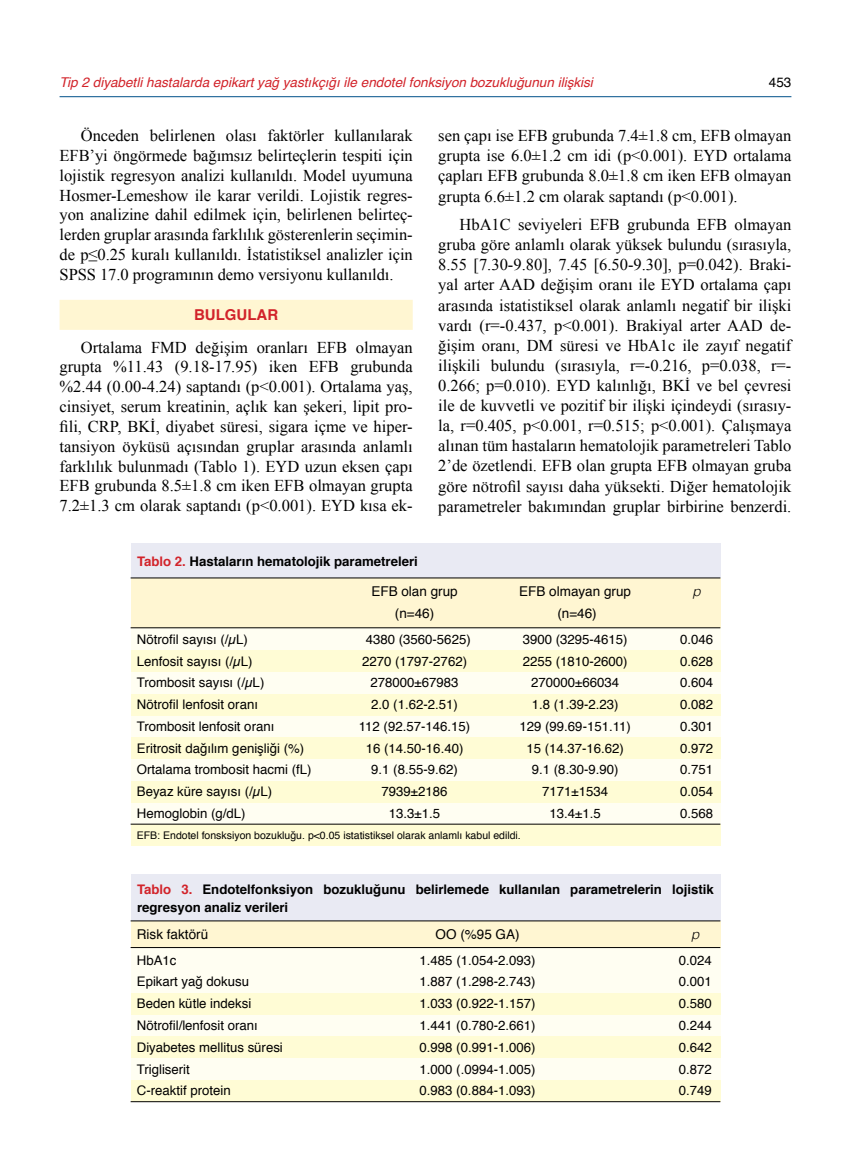
<style>
.page{position:relative;width:851px;height:1170px;background:#fff}
.page>*{position:absolute;margin:0;border:0;box-sizing:border-box;transform-origin:0 0}
.t1{font:16.5px/20.1px "Times New Roman";color:#000;text-align:justify}
.t2{font:700 15px "Helvetica";color:#d2232a}
.t3{font:italic 13.5px "Helvetica";color:#d2232a}
.t4{font:13.5px "Helvetica";color:#000}
.t5{font:italic 300 13.5px "Helvetica";color:#000}
.t6{font:13.2px "Helvetica";color:#000}
.t7{font:700 13.2px/18.8px "Helvetica";color:#000}
.t8{font:10.5px "Helvetica";color:#000}
.s1{color:#d2232a}
</style>
<div class="page">
<div style="left:60px;top:300px;width:352px;height:30px;background:#fff6d2"></div>
<div style="left:131px;top:543px;width:589px;height:34px;background:#e9eaf3"></div>
<div style="left:131px;top:604px;width:589px;height:235px;background:#fffef2"></div>
<div style="left:131px;top:578px;width:589px;height:49px;background:#fff6d2"></div>
<div style="left:131px;top:650px;width:589px;height:21px;background:#fffcd5"></div>
<div style="left:131px;top:693px;width:589px;height:22px;background:#fffcd5"></div>
<div style="left:131px;top:737px;width:589px;height:21px;background:#fffcd5"></div>
<div style="left:131px;top:781px;width:589px;height:21px;background:#fffcd5"></div>
<div style="left:131px;top:824px;width:589px;height:22px;background:#fffcd5"></div>
<hr style="left:131px;top:577px;width:589px;height:1px;background:#000">
<hr style="left:131px;top:627px;width:589px;height:1px;background:#000">
<hr style="left:131px;top:823px;width:589px;height:1px;background:#000">
<div style="left:131px;top:874px;width:589px;height:46px;background:#e9eaf3"></div>
<div style="left:131px;top:947px;width:589px;height:143px;background:#fffef2"></div>
<div style="left:131px;top:921px;width:589px;height:26px;background:#fff6d2"></div>
<div style="left:131px;top:993px;width:589px;height:21px;background:#fffcd5"></div>
<div style="left:131px;top:1036px;width:589px;height:21px;background:#fffcd5"></div>
<div style="left:131px;top:1080px;width:589px;height:21px;background:#fffcd5"></div>
<hr style="left:131px;top:920px;width:589px;height:1px;background:#000">
<hr style="left:131px;top:947px;width:589px;height:1px;background:#000">
<hr style="left:131px;top:1101px;width:589px;height:1px;background:#000">
<hr style="left:60px;top:96px;width:731px;height:1px;background:#00508a">
<p class="t3" style="left:60px;top:71px;width:534px">Tip 2 diyabetli hastalarda epikart yağ yastıkçığı ile endotel fonksiyon bozukluğunun ilişkisi</p>
<p class="t4" style="left:768px;top:73px;width:24px">453</p>
<p class="t1" style="left:60px;top:125px;width:354px;text-indent:21px">Önceden belirlenen olası faktörler kullanılarak EFB’yi öngörmede bağımsız belirteçlerin tespiti için lojistik regresyon analizi kullanıldı. Model uyumuna Hosmer-Lemeshow ile karar verildi. Lojistik regres&shy;yon analizine dahil edilmek için, belirlenen belirteç&shy;lerden gruplar arasında farklılık gösterenlerin seçimin&shy;de p≤0.25 kuralı kullanıldı. İstatistiksel analizler için SPSS 17.0 programının demo versiyonu kullanıldı.</p>
<p class="t2" style="left:194px;top:304px;width:86px">BULGULAR</p>
<p class="t1" style="left:60px;top:337px;width:354px;text-indent:21px">Ortalama FMD değişim oranları EFB olmayan grupta %11.43 (9.18-17.95) iken EFB grubunda %2.44 (0.00-4.24) saptandı (p&lt;0.001). Ortalama yaş, cinsiyet, serum kreatinin, açlık kan şekeri, lipit pro&shy;fili, CRP, BKİ, diyabet süresi, sigara içme ve hiper&shy;tansiyon öyküsü açısından gruplar arasında anlamlı farklılık bulunmadı (Tablo 1). EYD uzun eksen çapı EFB grubunda 8.5±1.8 cm iken EFB olmayan grupta 7.2±1.3 cm olarak saptandı (p&lt;0.001). EYD kısa ek-</p>
<p class="t1" style="left:438px;top:125px;width:354px">sen çapı ise EFB grubunda 7.4±1.8 cm, EFB olmayan grupta ise 6.0±1.2 cm idi (p&lt;0.001). EYD ortalama çapları EFB grubunda 8.0±1.8 cm iken EFB olmayan grupta 6.6±1.2 cm olarak saptandı (p&lt;0.001).</p>
<p class="t1" style="left:438px;top:214px;width:354px;text-indent:21px">HbA1C seviyeleri EFB grubunda EFB olmayan gruba göre anlamlı olarak yüksek bulundu (sırasıyla, 8.55 [7.30-9.80], 7.45 [6.50-9.30], p=0.042). Braki&shy;yal arter AAD değişim oranı ile EYD ortalama çapı arasında istatistiksel olarak anlamlı negatif bir ilişki vardı (r=-0.437, p&lt;0.001). Brakiyal arter AAD de&shy;ğişim oranı, DM süresi ve HbA1c ile zayıf negatif ilişkili bulundu (sırasıyla, r=-0.216, p=0.038, r=- 0.266; p=0.010). EYD kalınlığı, BKİ ve bel çevresi ile de kuvvetli ve pozitif bir ilişki içindeydi (sırasıy&shy;la, r=0.405, p&lt;0.001, r=0.515; p&lt;0.001). Çalışmaya alınan tüm hastaların hematolojik parametreleri Tablo 2’de özetlendi. EFB olan grupta EFB olmayan gruba göre nötrofil sayısı daha yüksekti. Diğer hematolojik parametreler bakımından gruplar birbirine benzerdi.</p>
<p class="t7" style="left:137px;top:552px;width:282px"><span class="s1">Tablo 2.</span> Hastaların hematolojik parametreleri</p>
<p class="t4" style="left:371px;top:582px;width:88px">EFB olan grup</p>
<p class="t4" style="left:519px;top:582px;width:113px">EFB olmayan grup</p>
<p class="t5" style="left:692px;top:582px;width:10px">p</p>
<p class="t4" style="left:395px;top:604px;width:41px">(n=46)</p>
<p class="t4" style="left:557px;top:604px;width:41px">(n=46)</p>
<p class="t6" style="left:137px;top:630px;width:113px">Nötrofil sayısı (/µL)</p>
<p class="t6" style="left:365px;top:630px;width:106px">4380 (3560-5625)</p>
<p class="t6" style="left:522px;top:630px;width:106px">3900 (3295-4615)</p>
<p class="t6" style="left:680px;top:630px;width:35px">0.046</p>
<p class="t6" style="left:137px;top:652px;width:117px">Lenfosit sayısı (/µL)</p>
<p class="t6" style="left:362px;top:652px;width:106px">2270 (1797-2762)</p>
<p class="t6" style="left:522px;top:652px;width:106px">2255 (1810-2600)</p>
<p class="t6" style="left:680px;top:652px;width:35px">0.628</p>
<p class="t6" style="left:137px;top:673px;width:129px">Trombosit sayısı (/µL)</p>
<p class="t6" style="left:370px;top:673px;width:89px">278000±67983</p>
<p class="t6" style="left:531px;top:673px;width:89px">270000±66034</p>
<p class="t6" style="left:680px;top:673px;width:35px">0.604</p>
<p class="t6" style="left:137px;top:695px;width:123px">Nötrofil lenfosit oranı</p>
<p class="t6" style="left:371px;top:695px;width:88px">2.0 (1.62-2.51)</p>
<p class="t6" style="left:532px;top:695px;width:88px">1.8 (1.39-2.23)</p>
<p class="t6" style="left:680px;top:695px;width:35px">0.082</p>
<p class="t6" style="left:137px;top:717px;width:139px">Trombosit lenfosit oranı</p>
<p class="t6" style="left:359px;top:717px;width:113px">112 (92.57-146.15)</p>
<p class="t6" style="left:519px;top:717px;width:113px">129 (99.69-151.11)</p>
<p class="t6" style="left:680px;top:717px;width:35px">0.301</p>
<p class="t6" style="left:137px;top:739px;width:169px">Eritrosit dağılım genişliği (%)</p>
<p class="t6" style="left:366px;top:739px;width:99px">16 (14.50-16.40)</p>
<p class="t6" style="left:526px;top:739px;width:99px">15 (14.37-16.62)</p>
<p class="t6" style="left:680px;top:739px;width:35px">0.972</p>
<p class="t6" style="left:137px;top:760px;width:176px">Ortalama trombosit hacmi (fL)</p>
<p class="t6" style="left:371px;top:760px;width:88px">9.1 (8.55-9.62)</p>
<p class="t6" style="left:532px;top:760px;width:88px">9.1 (8.30-9.90)</p>
<p class="t6" style="left:680px;top:760px;width:35px">0.751</p>
<p class="t6" style="left:137px;top:782px;width:137px">Beyaz küre sayısı (/µL)</p>
<p class="t6" style="left:381px;top:782px;width:67px">7939±2186</p>
<p class="t6" style="left:542px;top:782px;width:67px">7171±1534</p>
<p class="t6" style="left:680px;top:782px;width:35px">0.054</p>
<p class="t6" style="left:137px;top:804px;width:110px">Hemoglobin (g/dL)</p>
<p class="t6" style="left:389px;top:804px;width:53px">13.3±1.5</p>
<p class="t6" style="left:549px;top:804px;width:53px">13.4±1.5</p>
<p class="t6" style="left:680px;top:804px;width:35px">0.568</p>
<p class="t8" style="left:137px;top:828px;width:385px">EFB: Endotel fonsksiyon bozukluğu. p&lt;0.05 istatistiksel olarak anlamlı kabul edildi.</p>
<p class="t7" style="left:137px;top:880px;width:578px"><span class="s1">Tablo 3.</span> Endotelfonksiyon bozukluğunu belirlemede kullanılan parametrelerin lojistik regresyon analiz verileri</p>
<p class="t4" style="left:137px;top:924px;width:73px">Risk faktörü</p>
<p class="t4" style="left:435px;top:924px;width:86px">OO (%95 GA)</p>
<p class="t5" style="left:691px;top:925px;width:10px">p</p>
<p class="t6" style="left:137px;top:951px;width:41px">HbA1c</p>
<p class="t6" style="left:419px;top:951px;width:117px">1.485 (1.054-2.093)</p>
<p class="t6" style="left:678px;top:951px;width:35px">0.024</p>
<p class="t6" style="left:137px;top:972px;width:114px">Epikart yağ dokusu</p>
<p class="t6" style="left:419px;top:972px;width:117px">1.887 (1.298-2.743)</p>
<p class="t6" style="left:678px;top:972px;width:35px">0.001</p>
<p class="t6" style="left:137px;top:994px;width:116px">Beden kütle indeksi</p>
<p class="t6" style="left:419px;top:994px;width:117px">1.033 (0.922-1.157)</p>
<p class="t6" style="left:678px;top:994px;width:35px">0.580</p>
<p class="t6" style="left:137px;top:1016px;width:123px">Nötrofil/lenfosit oranı</p>
<p class="t6" style="left:419px;top:1016px;width:117px">1.441 (0.780-2.661)</p>
<p class="t6" style="left:678px;top:1016px;width:35px">0.244</p>
<p class="t6" style="left:137px;top:1038px;width:147px">Diyabetes mellitus süresi</p>
<p class="t6" style="left:419px;top:1038px;width:117px">0.998 (0.991-1.006)</p>
<p class="t6" style="left:678px;top:1038px;width:35px">0.642</p>
<p class="t6" style="left:137px;top:1059px;width:55px">Trigliserit</p>
<p class="t6" style="left:419px;top:1059px;width:117px">1.000 (.0994-1.005)</p>
<p class="t6" style="left:678px;top:1059px;width:35px">0.872</p>
<p class="t6" style="left:137px;top:1081px;width:95px">C-reaktif protein</p>
<p class="t6" style="left:419px;top:1081px;width:117px">0.983 (0.884-1.093)</p>
<p class="t6" style="left:678px;top:1081px;width:35px">0.749</p>
</div>
